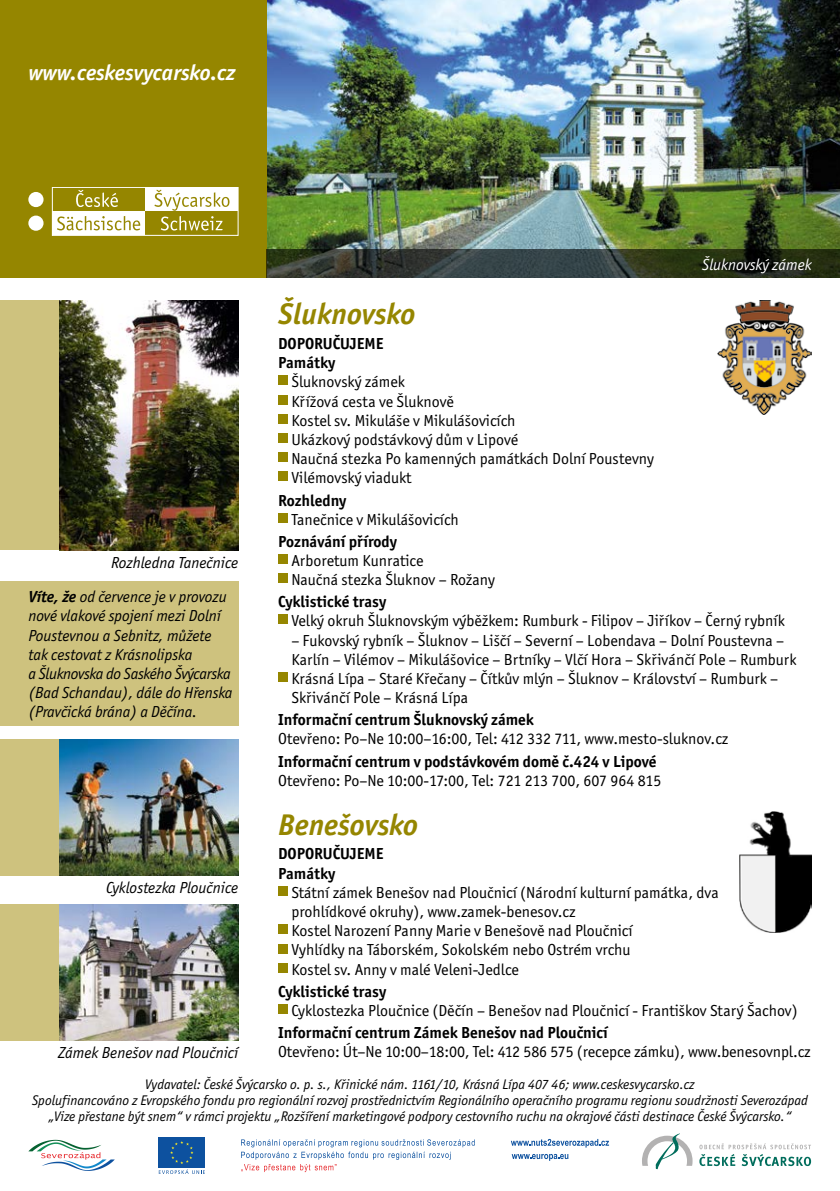
<style>
.page{position:relative;width:840px;height:1191px;background:#fff}
.page>*{position:absolute;margin:0;border:0;box-sizing:border-box;transform-origin:0 0}
.t1{font:italic 700 30px "Officina San Itc TCE";color:#958600}
.t2{font:italic 700 22px "Officina San Itc TCE";color:#fff}
.t3{font:16px/19.2px "Officina San Itc TCE";color:#000}
.t4{font:italic 16px/19.2px "Officina San Itc TCE";color:#000}
.t5{font:700 16px/19.2px "Officina San Itc TCE";color:#000}
.t6{font:italic 16px "Officina San Itc TCE";color:#fff}
.t7{font:italic 14px/15.6px "Officina San Itc TCE";color:#000;text-align:center}
.s1{font-weight:700}
</style>
<div class="page">
<img style="left:266px;top:0;width:573px;height:249px">
<div style="left:0;top:0;width:266px;height:278px;background:#958600"></div>
<div style="left:145px;top:187px;width:93px;height:24px;background:#fff"></div>
<div style="left:52px;top:211px;width:93px;height:24px;background:#fff"></div>
<svg style="left:57px;top:216px;width:83px;height:14px"></svg>
<svg style="left:76px;top:190px;width:42px;height:17px"></svg>
<svg style="left:154px;top:190px;width:75px;height:40px"></svg>
<div style="left:28px;top:192px;width:15px;height:15px;background:#fff;border-radius:50%"></div>
<div style="left:28px;top:216px;width:15px;height:15px;background:#fff;border-radius:50%"></div>
<div style="left:52px;top:187px;width:186px;height:49px;border:1px solid #fff"></div>
<div style="left:0;top:300px;width:238px;height:250px;background:#cec27e"></div>
<img style="left:60px;top:300px;width:178px;height:250px">
<div style="left:0;top:904px;width:238px;height:136px;background:#cec27e"></div>
<img style="left:60px;top:904px;width:178px;height:136px">
<div style="left:0;top:739px;width:238px;height:136px;background:#cec27e"></div>
<img style="left:60px;top:739px;width:178px;height:136px">
<div style="left:278px;top:375px;width:10px;height:10px;background:#958600"></div>
<div style="left:278px;top:395px;width:10px;height:9px;background:#958600"></div>
<div style="left:278px;top:414px;width:10px;height:10px;background:#958600"></div>
<div style="left:278px;top:433px;width:10px;height:10px;background:#958600"></div>
<div style="left:278px;top:452px;width:10px;height:10px;background:#958600"></div>
<div style="left:278px;top:471px;width:10px;height:10px;background:#958600"></div>
<div style="left:278px;top:513px;width:10px;height:10px;background:#958600"></div>
<div style="left:278px;top:554px;width:10px;height:10px;background:#958600"></div>
<div style="left:278px;top:573px;width:10px;height:10px;background:#958600"></div>
<div style="left:278px;top:614px;width:10px;height:10px;background:#958600"></div>
<div style="left:278px;top:672px;width:10px;height:10px;background:#958600"></div>
<div style="left:278px;top:886px;width:10px;height:10px;background:#958600"></div>
<div style="left:278px;top:924px;width:10px;height:10px;background:#958600"></div>
<div style="left:278px;top:943px;width:10px;height:10px;background:#958600"></div>
<div style="left:278px;top:962px;width:10px;height:10px;background:#958600"></div>
<div style="left:278px;top:1004px;width:10px;height:10px;background:#958600"></div>
<div style="left:0;top:581px;width:238px;height:145px;background:#cec27e"></div>
<img style="left:739px;top:811px;width:72px;height:121px">
<img style="left:717px;top:300px;width:94px;height:114px">
<svg style="left:266px;top:249px;width:573px;height:29px;background:#2e372d"></svg>
<svg style="left:511px;top:1138px;width:97px;height:9px"></svg>
<svg style="left:511px;top:1154px;width:57px;height:6px"></svg>
<svg style="left:28px;top:1139px;width:87px;height:31px"></svg>
<div style="left:159px;top:1137px;width:46px;height:30px;background:#0d519f"></div>
<svg style="left:159px;top:1141px;width:46px;height:33px"></svg>
<svg style="left:241px;top:1139px;width:233px;height:33px"></svg>
<svg style="left:642px;top:1133px;width:169px;height:36px"></svg>
<h2 class="t2" style="left:28px;top:59px;width:209px">www.ceskesvycarsko.cz</h2>
<p class="t4" style="left:111px;top:553px;width:129px">Rozhledna Tanečnice</p>
<p class="t4" style="left:28px;top:587px;width:206px"><span class="s1">Víte, že</span> od července je v provozu nové vlakové spojení mezi Dolní<br>Poustevnou a Sebnitz, můžete tak cestovat z Krásnolipska<br>a Šluknovska do Saského Švýcarska (Bad Schandau), dále do Hřenska (Pravčická brána) a Děčína.</p>
<p class="t4" style="left:106px;top:878px;width:134px">Cyklostezka Ploučnice</p>
<p class="t4" style="left:59px;top:1043px;width:181px">Zámek Benešov nad Ploučnicí</p>
<p class="t6" style="left:702px;top:255px;width:111px">Šluknovský zámek</p>
<h1 class="t1" style="left:278px;top:296px;width:139px">Šluknovsko</h1>
<p class="t5" style="left:278px;top:334px;width:107px">DOPORUČUJEME<br>Památky</p>
<p class="t3" style="left:291px;top:372px;width:364px">Šluknovský zámek<br>Křížová cesta ve Šluknově<br>Kostel sv. Mikuláše v Mikulášovicích<br>Ukázkový podstávkový dům v Lipové<br>Naučná stezka Po kamenných památkách Dolní Poustevny<br>Vilémovský viadukt</p>
<p class="t5" style="left:278px;top:490px;width:70px">Rozhledny</p>
<p class="t3" style="left:291px;top:510px;width:169px">Tanečnice v Mikulášovicích</p>
<p class="t5" style="left:278px;top:531px;width:120px">Poznávání přírody</p>
<p class="t3" style="left:291px;top:551px;width:205px">Arboretum Kunratice<br>Naučná stezka Šluknov – Rožany</p>
<p class="t5" style="left:278px;top:592px;width:109px">Cyklistické trasy</p>
<p class="t3" style="left:291px;top:611px;width:494px">Velký okruh Šluknovským výběžkem: Rumburk - Filipov – Jiříkov – Černý rybník</p>
<p class="t3" style="left:291px;top:631px;width:506px">– Fukovský rybník – Šluknov – Liščí – Severní – Lobendava – Dolní Poustevna – Karlín – Vilémov – Mikulášovice – Brtníky – Vlčí Hora – Skřivánčí Pole – Rumburk Krásná Lípa – Staré Křečany – Čítkův mlýn – Šluknov – Království – Rumburk – Skřivánčí Pole – Krásná Lípa</p>
<p class="t5" style="left:278px;top:710px;width:257px">Informační centrum Šluknovský zámek</p>
<p class="t3" style="left:278px;top:729px;width:451px">Otevřeno: Po–Ne 10:00–16:00, Tel: 412 332 711, www.mesto-sluknov.cz</p>
<p class="t5" style="left:278px;top:751px;width:379px">Informační centrum v podstávkovém domě č.424 v Lipové</p>
<p class="t3" style="left:278px;top:771px;width:384px">Otevřeno: Po–Ne 10:00-17:00, Tel: 721 213 700, 607 964 815</p>
<h1 class="t1" style="left:278px;top:806px;width:141px">Benešovsko</h1>
<p class="t5" style="left:278px;top:844px;width:107px">DOPORUČUJEME<br>Památky</p>
<p class="t3" style="left:291px;top:883px;width:429px">Státní zámek Benešov nad Ploučnicí (Národní kulturní památka, dva prohlídkové okruhy), www.zamek-benesov.cz<br>Kostel Narození Panny Marie v Benešově nad Ploučnicí<br>Vyhlídky na Táborském, Sokolském nebo Ostrém vrchu<br>Kostel sv. Anny v malé Veleni-Jedlce</p>
<p class="t5" style="left:278px;top:981px;width:109px">Cyklistické trasy</p>
<p class="t3" style="left:291px;top:1001px;width:507px">Cyklostezka Ploučnice (Děčín – Benešov nad Ploučnicí - Františkov Starý Šachov)</p>
<p class="t5" style="left:278px;top:1022px;width:331px">Informační centrum Zámek Benešov nad Ploučnicí</p>
<p class="t3" style="left:278px;top:1042px;width:533px">Otevřeno: Út–Ne 10:00–18:00, Tel: 412 586 575 (recepce zámku), www.benesovnpl.cz</p>
<p class="t7" style="left:32px;top:1077px;width:777px">Vydavatel: České Švýcarsko o. p. s., Křinické nám. 1161/10, Krásná Lípa 407 46; www.ceskesvycarsko.cz<br>Spolufinancováno z Evropského fondu pro regionální rozvoj prostřednictvím Regionálního operačního programu regionu soudržnosti Severozápad „Vize přestane být snem“ v rámci projektu „Rozšíření marketingové podpory cestovního ruchu na okrajové části destinace České Švýcarsko.“</p>
</div>
